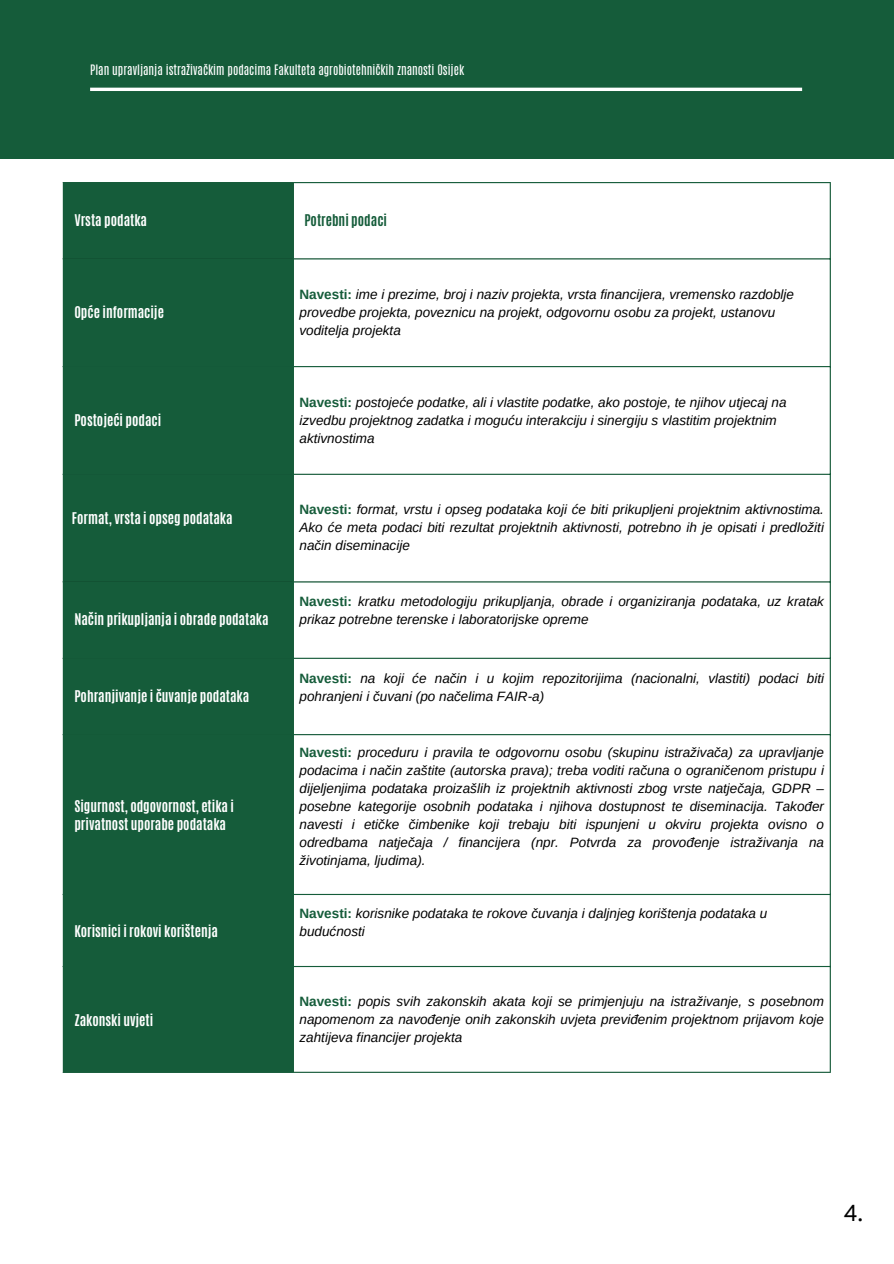
<style>
.page{position:relative;width:894px;height:1264px;background:#fff}
.page>*{position:absolute;margin:0;border:0;box-sizing:border-box;transform-origin:0 0}
.t1{font:22.5px "Overpass";color:#000}
.t2{font:italic 13.5px/18px "Arimo";color:#000}
.t3{font:700 13.5px "Antonio";color:#fff}
.t4{font:700 13.5px "Antonio";color:#155c3a}
.t5{font:12px "Antonio";color:#fff}
.s1{font-weight:700;font-style:normal;color:#155c3a}
</style>
<div class="page">
<div style="left:0;top:0;width:893px;height:158px;background:#155c3a"></div>
<hr style="left:90px;top:88px;width:711px;height:3px;background:#fff">
<div style="left:64px;top:183px;width:229px;height:888px;background:#155c3a"></div>
<hr style="left:63px;top:183px;width:1px;height:888px;background:#155c3a">
<hr style="left:293px;top:183px;width:1px;height:888px;background:#155c3a">
<hr style="left:829px;top:183px;width:1px;height:888px;background:#155c3a">
<hr style="left:63px;top:182px;width:767px;height:1px;background:#155c3a">
<hr style="left:63px;top:258px;width:767px;height:1px;background:#155c3a">
<hr style="left:63px;top:366px;width:767px;height:1px;background:#155c3a">
<hr style="left:63px;top:474px;width:767px;height:1px;background:#155c3a">
<hr style="left:63px;top:581px;width:767px;height:1px;background:#155c3a">
<hr style="left:63px;top:657px;width:767px;height:2px;background:#155c3a">
<hr style="left:63px;top:734px;width:767px;height:1px;background:#155c3a">
<hr style="left:63px;top:893px;width:767px;height:2px;background:#155c3a">
<hr style="left:63px;top:965px;width:767px;height:2px;background:#155c3a">
<hr style="left:63px;top:1071px;width:767px;height:1px;background:#155c3a">
<p class="t5" style="left:90px;top:61px;width:375px">Plan upravljanja istraživačkim podacima Fakulteta agrobiotehničkih znanosti Osijek</p>
<p class="t3" style="left:74px;top:210px;width:74px">Vrsta podatka</p>
<p class="t4" style="left:304px;top:210px;width:84px">Potrebni podaci</p>
<p class="t3" style="left:74px;top:302px;width:91px">Opće informacije</p>
<p class="t3" style="left:74px;top:410px;width:88px">Postojeći podaci</p>
<p class="t2" style="left:299px;top:285px;width:496px"><span class="s1">Navesti:</span> ime i prezime, broj i naziv projekta, vrsta financijera, vremensko razdoblje provedbe projekta, poveznicu na projekt, odgovornu osobu za projekt, ustanovu voditelja projekta</p>
<p class="t2" style="left:299px;top:393px;width:488px"><span class="s1">Navesti:</span> postojeće podatke, ali i vlastite podatke, ako postoje, te njihov utjecaj na izvedbu projektnog zadatka i moguću interakciju i sinergiju s vlastitim projektnim aktivnostima</p>
<p class="t3" style="left:72px;top:509px;width:162px">Format, vrsta i opseg podataka</p>
<p class="t2" style="left:299px;top:500px;width:526px;text-align:justify"><span class="s1">Navesti:</span> format, vrstu i opseg podataka koji će biti prikupljeni projektnim aktivnostima.<br>Ako će meta podaci biti rezultat projektnih aktivnosti, potrebno ih je opisati i predložiti način diseminacije</p>
<p class="t3" style="left:74px;top:610px;width:195px">Način prikupljanja i obrade podataka</p>
<p class="t3" style="left:74px;top:686px;width:176px">Pohranjivanje i čuvanje podataka</p>
<p class="t3" style="left:74px;top:796px;width:161px">Sigurnost, odgovornost, etika i</p>
<p class="t3" style="left:74px;top:814px;width:153px">privatnost uporabe podataka</p>
<p class="t3" style="left:74px;top:921px;width:145px">Korisnici i rokovi korištenja</p>
<p class="t3" style="left:74px;top:1010px;width:80px">Zakonski uvjeti</p>
<p class="t2" style="left:299px;top:592px;width:526px"><span class="s1">Navesti:</span> kratku metodologiju prikupljanja, obrade i organiziranja podataka, uz kratak prikaz potrebne terenske i laboratorijske opreme</p>
<p class="t2" style="left:299px;top:668px;width:526px"><span class="s1">Navesti:</span> na koji će način i u kojim repozitorijima (nacionalni, vlastiti) podaci biti pohranjeni i čuvani (po načelima FAIR-a)</p>
<p class="t2" style="left:299px;top:743px;width:526px;text-align:justify"><span class="s1">Navesti:</span> proceduru i pravila te odgovornu osobu (skupinu istraživača) za upravljanje podacima i način zaštite (autorska prava); treba voditi računa o ograničenom pristupu i dijeljenjima podataka proizašlih iz projektnih aktivnosti zbog vrste natječaja, GDPR – posebne kategorije osobnih podataka i njihova dostupnost te diseminacija. Također navesti i etičke čimbenike koji trebaju biti ispunjeni u okviru projekta ovisno o odredbama natječaja / financijera (npr. Potvrda za provođenje istraživanja na životinjama, ljudima).</p>
<p class="t2" style="left:299px;top:903px;width:469px"><span class="s1">Navesti:</span> korisnike podataka te rokove čuvanja i daljnjeg korištenja podataka u budućnosti</p>
<p class="t2" style="left:299px;top:992px;width:526px;text-align:justify"><span class="s1">Navesti:</span> popis svih zakonskih akata koji se primjenjuju na istraživanje, s posebnom napomenom za navođenje onih zakonskih uvjeta previđenim projektnom prijavom koje zahtijeva financijer projekta</p>
<h1 class="t1" style="left:843px;top:1204px;width:21px">4.</h1>
</div>
